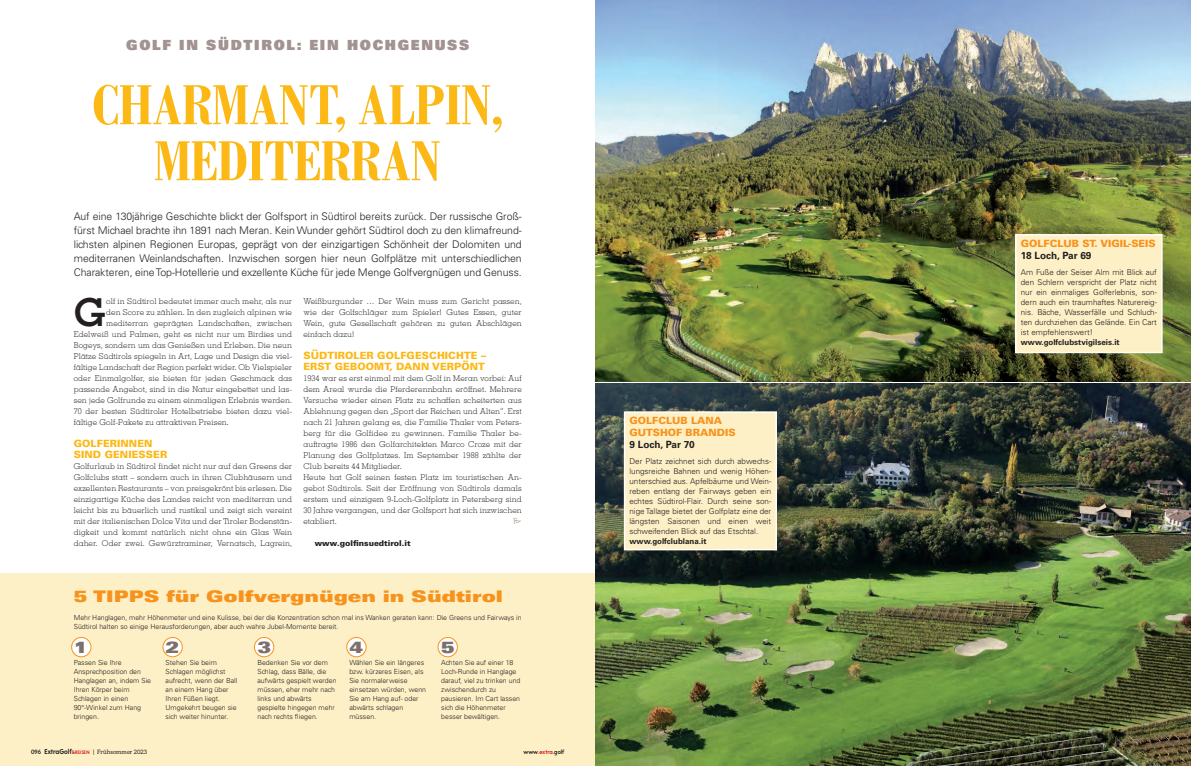
<style>
.page{position:relative;width:1191px;height:766px;background:#fff}
.page>*{position:absolute;margin:0;border:0;box-sizing:border-box;transform-origin:0 0}
.t1{font:700 condensed 60px/56px "Bodoni Std";color:#fcb814;text-align:center}
.t2{font:700 38.5px "Memphis LT Std";color:#231f20}
.t3{font:16px "Univers LT Std X Black Ex";color:#f7931d}
.t4{font:16px "Univers LT Std X Black Ex";color:#7d6f6c}
.t5{font:14px "Univers LT Std X Black";letter-spacing:.12em;color:#a19390}
.t6{font:300 10.5px/14px "Univers LT Std";letter-spacing:-.005em;color:#231f20;text-align:justify}
.t7{font:900 10px/11px "Univers LT Std";letter-spacing:.01em;color:#fcb814}
.t8{font:900 10px/12px "Univers LT Std";color:#f7931d}
.t9{font:700 10px "Univers LT Std";color:#231f20}
.t10{font:300 8px/11px "Memphis LT Std";letter-spacing:.01em;color:#231f20;text-align:justify}
.t11{font:300 8px/10px "Univers LT Std";color:#231f20;text-align:justify}
.t12{font:700 8px "Univers LT Std";color:#231f20}
.t13{font:900 8px "Univers LT Std";color:#231f20}
.t14{font:300 7px/9px "Univers LT Std";color:#231f20}
.t15{font:6px "Aleo";color:#231f20}
.t16{font:700 6px "A Pompadour";color:#231f20}
.s1{font-weight:700}
.s2{font-family:"A Pompadour";font-weight:700;font-size:7px}
.s3{font-family:"A Pompadour";font-weight:700;font-size:5px;color:#d1232a}
.s4{color:#d1232a}
</style>
<div class="page">
<div style="left:0;top:573px;width:595px;height:192px;background:#fef0c6"></div>
<img style="left:595px;top:0;width:596px;height:381px">
<img style="left:595px;top:383px;width:596px;height:382px">
<div style="left:1016px;top:235px;width:145px;height:117px;background:#fef0c6"></div>
<div style="left:1015px;top:234px;width:147px;height:119px;border:1px solid #fff"></div>
<div style="left:624px;top:412px;width:152px;height:137px;background:#fef0c6"></div>
<div style="left:624px;top:411px;width:153px;height:139px;border:1px solid #fff"></div>
<div style="left:72px;top:637px;width:19px;height:19px;background:#fff;border-radius:50%"></div>
<div style="left:71px;top:637px;width:20px;height:20px;border:1px solid #f7931d;border-radius:50%"></div>
<div style="left:163px;top:637px;width:19px;height:19px;background:#fff;border-radius:50%"></div>
<div style="left:163px;top:637px;width:19px;height:20px;border:1px solid #f7931d;border-radius:50%"></div>
<div style="left:254px;top:637px;width:20px;height:19px;background:#fff;border-radius:50%"></div>
<div style="left:254px;top:637px;width:20px;height:20px;border:1px solid #f7931d;border-radius:50%"></div>
<div style="left:347px;top:637px;width:19px;height:19px;background:#fff;border-radius:50%"></div>
<div style="left:346px;top:637px;width:20px;height:20px;border:1px solid #f7931d;border-radius:50%"></div>
<div style="left:438px;top:637px;width:19px;height:19px;background:#fff;border-radius:50%"></div>
<div style="left:438px;top:637px;width:19px;height:20px;border:1px solid #f7931d;border-radius:50%"></div>
<h3 class="t5" style="left:126px;top:36px;width:344px">GOLF IN SÜDTIROL: EIN HOCHGENUSS</h3>
<h1 class="t1" style="left:92px;top:78px;width:412px">CHARMANT, ALPIN,<br>MEDITERRAN</h1>
<p class="t6" style="left:74px;top:209px;width:449px">Auf eine 130jährige Geschichte blickt der Golfsport in Südtirol bereits zurück. Der russische Groß&shy;fürst Michael brachte ihn 1891 nach Meran. Kein Wunder gehört Südtirol doch zu den klimafreund&shy;lichsten alpinen Regionen Europas, geprägt von der einzigartigen Schönheit der Dolomiten und mediterranen Weinlandschaften. Inzwischen sorgen hier neun Golfplätze mit unterschiedlichen Charakteren, eine Top-Hotellerie und exzellente Küche für jede Menge Golfvergnügen und Genuss.</p>
<h2 class="t2" style="left:74px;top:288px;width:34px">G</h2>
<p class="t10" style="left:106px;top:295px;width:187px">olf in Südtirol bedeutet immer auch mehr, als nur</p>
<p class="t10" style="left:106px;top:306px;width:187px">den Score zu zählen. In den zugleich alpinen wie</p>
<p class="t10" style="left:106px;top:317px;width:187px">mediterran geprägten Landschaften, zwischen</p>
<p class="t10" style="left:74px;top:328px;width:220px">Edelweiß und Palmen, geht es nicht nur um Birdies und</p>
<p class="t10" style="left:74px;top:339px;width:220px">Bogeys, sondern um das Genießen und Erleben. Die neun</p>
<p class="t10" style="left:74px;top:350px;width:220px">Plätze Südtirols spiegeln in Art, Lage und Design die viel-</p>
<p class="t10" style="left:74px;top:361px;width:220px">fältige Landschaft der Region perfekt wider. Ob Vielspieler</p>
<p class="t10" style="left:74px;top:372px;width:220px">oder Einmalgolfer, sie bieten für jeden Geschmack das</p>
<p class="t10" style="left:74px;top:383px;width:220px">passende Angebot, sind in die Natur eingebettet und las-</p>
<p class="t10" style="left:74px;top:394px;width:220px">sen jede Golfrunde zu einem einmaligen Erlebnis werden.</p>
<p class="t10" style="left:74px;top:405px;width:220px">70 der besten Südtiroler Hotelbetriebe bieten dazu viel-</p>
<p class="t10" style="left:74px;top:416px;width:157px">fältige Golf-Pakete zu attraktiven Preisen.</p>
<p class="t7" style="left:74px;top:438px;width:95px">GOLFERINNEN<br>SIND GENIESSER</p>
<p class="t10" style="left:74px;top:460px;width:220px">Golfurlaub in Südtirol findet nicht nur auf den Greens der Golfclubs statt – sondern auch in ihren Clubhäusern und exzellenten Restaurants – von preisgekrönt bis erlesen. Die einzigartige Küche des Landes reicht von mediterran und leicht bis zu bäuerlich und rustikal und zeigt sich vereint mit der italienischen Dolce Vita und der Tiroler Bodenstän&shy;digkeit und kommt natürlich nicht ohne ein Glas Wein daher. Oder zwei. Gewürztraminer, Vernatsch, Lagrein,</p>
<p class="t10" style="left:303px;top:295px;width:220px">Weiß burgunder … Der Wein muss zum Gericht passen, wie der Golfschläger zum Spieler! Gutes Essen, guter Wein, gute Gesellschaft gehören zu guten Abschlägen einfach dazu!</p>
<p class="t7" style="left:303px;top:350px;width:184px">SÜDTIROLER GOLFGESCHICHTE –<br>ERST GEBOOMT, DANN VERPÖNT</p>
<p class="t10" style="left:303px;top:372px;width:220px;text-align:left">1934 war es erst einmal mit dem Golf in Meran vorbei: Auf dem Areal wurde die Pferderennbahn eröffnet. Mehrere Versuche wieder einen Platz zu schaffen scheiterten aus Ablehnung gegen den „Sport der Reichen und Alten“. Erst nach 21 Jahren gelang es, die Familie Thaler vom Peters&shy;berg für die Golfidee zu gewinnen. Familie Thaler be&shy;auftragte 1986 den Golfarchitekten Marco Croze mit der Planung des Golfplatzes. Im September 1988 zählte der Club bereits 44 Mitglieder.<br>Heute hat Golf seinen festen Platz im touristischen An&shy;gebot Südtirols. Seit der Eröffnung von Südtirols damals erstem und einzigem 9-Loch-Golfplatz in Petersberg sind 30 Jahre vergangen, und der Golfsport hat sich inzwischen etabliert.</p>
<p class="t13" style="left:315px;top:538px;width:97px">www.golfinsuedtirol.it</p>
<h3 class="t3" style="left:74px;top:586px;width:431px">5 TIPPS für Golfvergnügen in Südtirol</h3>
<p class="t14" style="left:74px;top:612px;width:449px">Mehr Hanglagen, mehr Höhenmeter und eine Kulisse, bei der die Konzentration schon mal ins Wanken geraten kann: Die Greens und Fairways in<br>Südtirol halten so einige Herausforderungen, aber auch wahre Jubel-Momente bereit.</p>
<p class="t14" style="left:74px;top:657px;width:79px">Passen Sie Ihre<br>Ansprechposition den<br>Hanglagen an, indem Sie<br>Ihren Körper beim<br>Schlagen in einen<br>90°-Winkel zum Hang bringen.</p>
<p class="t14" style="left:166px;top:657px;width:73px">Stehen Sie beim<br>Schlagen möglichst aufrecht, wenn der Ball an einem Hang über<br>Ihren Füßen liegt.<br>Umgekehrt beugen sie sich weiter hinunter.</p>
<p class="t14" style="left:257px;top:657px;width:81px">Bedenken Sie vor dem<br>Schlag, dass Bälle, die aufwärts gespielt werden müssen, eher mehr nach links und abwärts gespielte hingegen mehr nach rechts fliegen.</p>
<p class="t14" style="left:349px;top:657px;width:78px">Wählen Sie ein längeres bzw. kürzeres Eisen, als<br>Sie normalerweise einsetzen würden, wenn<br>Sie am Hang auf- oder abwärts schlagen müssen.</p>
<p class="t14" style="left:441px;top:657px;width:81px">Achten Sie auf einer 18<br>Loch-Runde in Hanglage darauf, viel zu trinken und zwischendurch zu pausieren. Im Cart lassen sich die Höhenmeter besser bewältigen.</p>
<h3 class="t4" style="left:74px;top:637px;width:15px">1</h3>
<h3 class="t4" style="left:166px;top:637px;width:15px">2</h3>
<h3 class="t4" style="left:257px;top:637px;width:15px">3</h3>
<h3 class="t4" style="left:349px;top:637px;width:15px">4</h3>
<h3 class="t4" style="left:441px;top:637px;width:15px">5</h3>
<p class="t15" style="left:31px;top:748px;width:117px"><span class="s1">096</span> <span class="s2">ExtraGolf</span><span class="s3">&amp;REISEN</span> | Frühsommer 2023</p>
<p class="t16" style="left:523px;top:748px;width:42px">www<span class="s4">.extra.</span>golf</p>
<p class="t8" style="left:629px;top:414px;width:108px">GOLFCLUB LANA<br>GUTSHOF BRANDIS</p>
<p class="t9" style="left:629px;top:439px;width:67px">9 Loch, Par 70</p>
<p class="t11" style="left:629px;top:456px;width:143px">Der Platz zeichnet sich durch abwechs&shy;lungsreiche Bahnen und wenig Höhen&shy;unterschied aus. Apfelbäume und Wein&shy;reben entlang der Fairways geben ein echtes Südtirol-Flair. Durch seine son&shy;nige Tallage bietet der Golfplatz eine der längsten Saisonen und einen weit schweifenden Blick auf das Etschtal.</p>
<p class="t12" style="left:629px;top:536px;width:78px">www.golfclublana.it</p>
<p class="t8" style="left:1020px;top:237px;width:136px">GOLFCLUB ST. VIGIL-SEIS</p>
<p class="t9" style="left:1020px;top:249px;width:72px">18 Loch, Par 69</p>
<p class="t11" style="left:1020px;top:267px;width:138px">Am Fuße der Seiser Alm mit Blick auf den Schlern verspricht der Platz nicht nur ein einmaliges Golferlebnis, son&shy;dern auch ein traumhaftes Naturereig&shy;nis. Bäche, Wasserfälle und Schluch&shy;ten durchziehen das Gelände. Ein Cart ist empfehlenswert!</p>
<p class="t12" style="left:1020px;top:337px;width:100px">www.golfclubstvigilseis.it</p>
</div>
